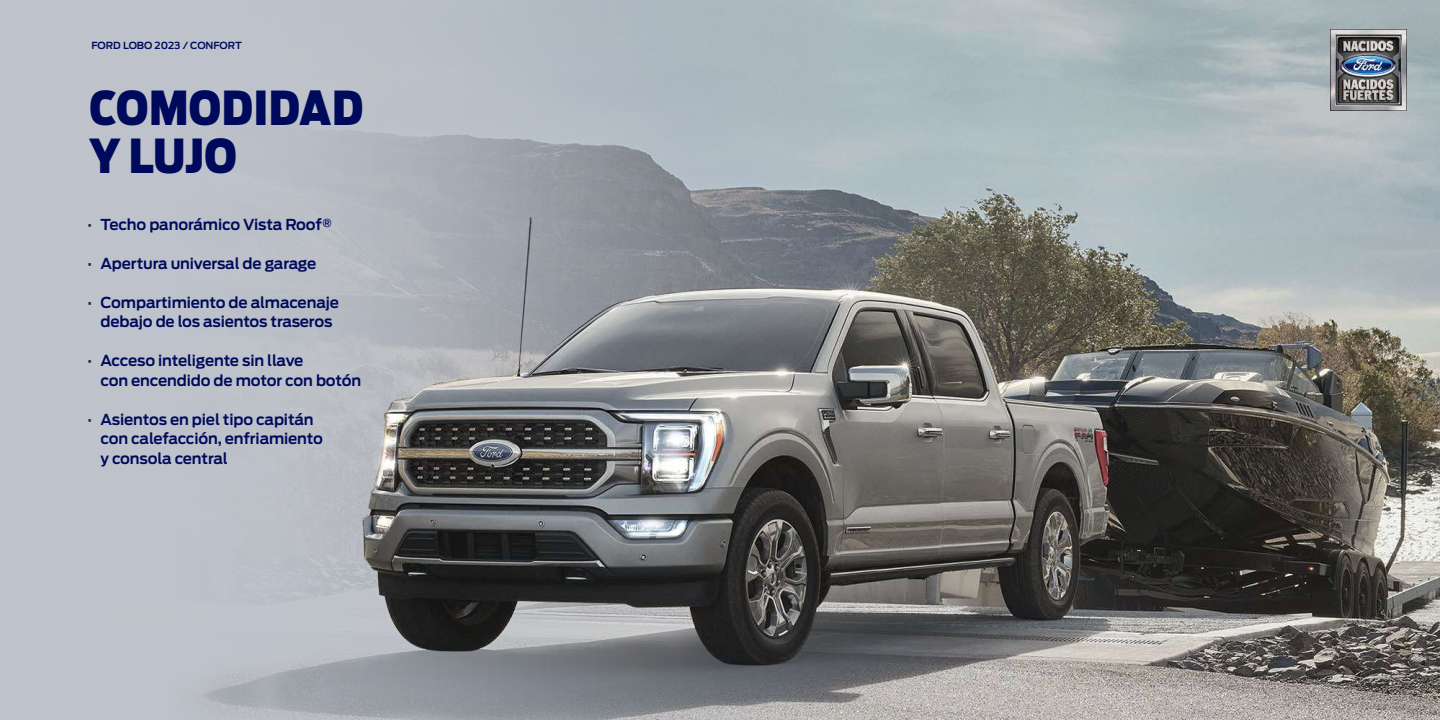
<style>
.page{position:relative;width:1440px;height:720px;background:#fff}
.page>*{position:absolute;margin:0;border:0;box-sizing:border-box;transform-origin:0 0}
.t1{font:900 46.5px/48px "Ford Antenna Cond";letter-spacing:.01em;color:#000a5c}
.t2{font:600 15px/19.5px "Ford Antenna";letter-spacing:-.01em;color:#000a5c}
.t3{font:600 9.75px "Ford Antenna";color:#000a5c}
.s1{font-weight:400;color:#092a46}
</style>
<div class="page">
<img style="left:0;top:0;width:1440px;height:720px">
<img style="left:1330px;top:30px;width:77px;height:81px">
<p class="t3" style="left:92px;top:37px;width:152px">FORD LOBO 2023 / CONFORT</p>
<h1 class="t1" style="left:89px;top:78px;width:275px">COMODIDAD<br>Y LUJO</h1>
<p class="t2" style="left:87px;top:213px;width:247px"><span class="s1">•</span> Techo panorámico Vista Roof®</p>
<p class="t2" style="left:87px;top:252px;width:231px"><span class="s1">•</span> Apertura universal de garage</p>
<p class="t2" style="left:87px;top:291px;width:253px;text-align:center"><span class="s1">•</span> Compartimiento de almacenaje debajo de los asientos traseros</p>
<p class="t2" style="left:100px;top:349px;width:262px;text-indent:-14px"><span class="s1">•</span> Acceso inteligente sin llave<br>con encendido de motor con botón</p>
<p class="t2" style="left:100px;top:408px;width:224px;text-indent:-14px"><span class="s1">•</span> Asientos en piel tipo capitán con calefacción, enfriamiento y consola central</p>
</div>
